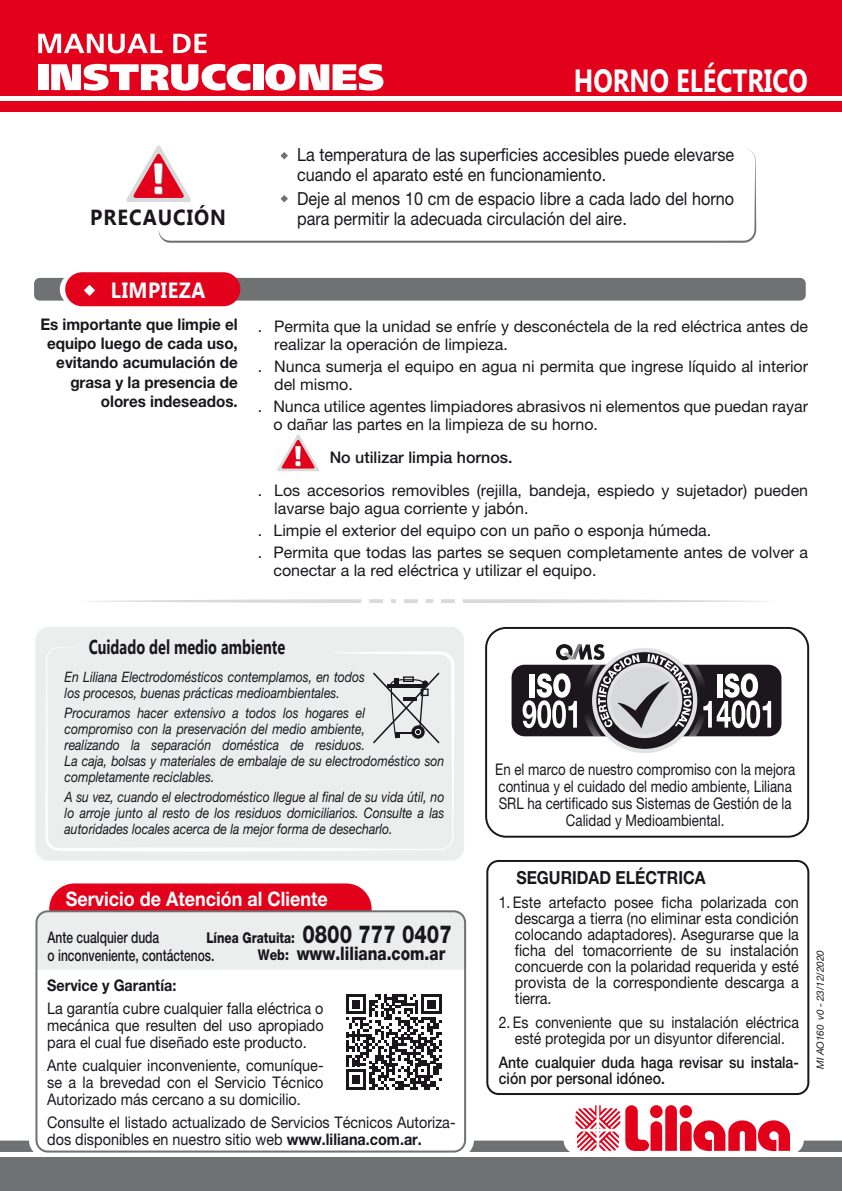
<style>
.page{position:relative;width:842px;height:1191px;background:#fff}
.page>*{position:absolute;margin:0;border:0;box-sizing:border-box;transform-origin:0 0}
.t1{font:700 32px "Gadugi";color:#fff;scale:.8 1}
.t2{font:700 22px "Gadugi";letter-spacing:.03em;color:#fff;scale:.9 1}
.t3{font:700 21.8px "Gadugi";letter-spacing:.05em;color:#1a171c;scale:.92 1}
.t4{font:700 20px "Helvetica Neue";color:#fff;scale:.9 1}
.t5{font:700 20px "Gadugi";color:#1a171c;scale:.72 1}
.t6{font:800 18.6px "Helvetica Neue";color:#1a171c;scale:.83 1}
.t7{font:18px/20px "Helvetica Neue";color:#1a171c;scale:.9 1}
.t8{font:700 18px "Helvetica Neue";color:#1a171c;scale:.88 1}
.t9{font:16px/18px "Helvetica Neue";color:#1a171c}
.t10{font:16px/17px "Helvetica Neue";color:#1a171c;text-align:justify;scale:.9 1}
.t11{font:16px/16px "Helvetica Neue";color:#1a171c;text-align:justify;scale:.88 1}
.t12{font:16px/17px "Helvetica Neue";color:#1a171c;text-align:center;scale:.83 1}
.t13{font:700 16px/19.2px "Helvetica Neue";color:#1a171c;text-align:right;scale:.95 1}
.t14{font:500 16px/16px "Helvetica Neue";color:#1a171c;scale:.88 1}
.t15{font:500 16px/18px "Helvetica Neue";color:#1a171c;scale:.75 1}
.t16{font:500 16px "Helvetica Neue";color:#1a171c}
.t17{font:700 16px "Helvetica Neue";color:#1a171c;scale:.9 1}
.t18{font:800 14.8px "Helvetica Neue";color:#1a171c;scale:.8 1}
.t19{font:italic 14.4px/16px "Helvetica Neue";color:#1a171c;scale:.85 1}
.t20{font:italic 10px "Helvetica Neue";letter-spacing:-.02em;color:#1a171c}
.s1{font-size:24.8px}
.s2{font-size:14.8px}
.s3{font-weight:700}
</style>
<div class="page">
<div style="left:0;top:0;width:842px;height:95px;background:#e2001a"></div>
<div style="left:0;top:101px;width:842px;height:10px;background:#e2001a"></div>
<div style="left:38px;top:64px;width:10px;height:26px;background:#fff"></div>
<svg style="left:51px;top:64px;width:199px;height:27px"></svg>
<div style="left:253px;top:64px;width:10px;height:26px;background:#fff"></div>
<svg style="left:265px;top:64px;width:118px;height:27px"></svg>
<svg style="left:38px;top:34px;width:125px;height:19px"></svg>
<svg style="left:173px;top:34px;width:34px;height:19px"></svg>
<svg style="left:126px;top:145px;width:35px;height:57px"></svg>
<svg style="left:158px;top:148px;width:598px;height:95px"></svg>
<svg style="left:280px;top:152px;width:8px;height:7px"></svg>
<svg style="left:280px;top:195px;width:8px;height:7px"></svg>
<svg style="left:0;top:1140px;width:34px;height:12px"></svg>
<svg style="left:469px;top:1105px;width:321px;height:47px"></svg>
<div style="left:0;top:1157px;width:842px;height:34px;background:#707172"></div>
<svg style="left:797px;top:1140px;width:45px;height:12px"></svg>
<div style="left:34px;top:278px;width:772px;height:22px;background:#707172;border-radius:6px"></div>
<div style="left:60px;top:272px;width:173px;height:34px;background:#fff;border-radius:17px"></div>
<div style="left:65px;top:272px;width:175px;height:34px;background:#e2001a;border-radius:17px"></div>
<svg style="left:84px;top:285px;width:11px;height:11px"></svg>
<svg style="left:89px;top:599px;width:679px;height:4px"></svg>
<div style="left:486px;top:860px;width:323px;height:235px;border:2px solid #1a171c;border-radius:11px"></div>
<div style="left:49px;top:883px;width:323px;height:62px;background:#e2001a;border-radius:25px"></div>
<div style="left:38px;top:913px;width:425px;height:56px;background:#eceded"></div>
<div style="left:35px;top:910px;width:431px;height:242px;border:2px solid #707172;border-radius:11px"></div>
<svg style="left:346px;top:994px;width:95px;height:95px"></svg>
<div style="left:35px;top:627px;width:429px;height:233px;background:#eceded;border-radius:13px"></div>
<svg style="left:46px;top:647px;width:408px;height:204px"></svg>
<svg style="left:371px;top:671px;width:70px;height:74px"></svg>
<div style="left:485px;top:627px;width:324px;height:210px;border:2px solid #1a171c;border-radius:20px"></div>
<svg style="left:277px;top:434px;width:42px;height:37px"></svg>
<div style="left:512px;top:664px;width:269px;height:72px;background:#1b171c;border-radius:13px"></div>
<svg style="left:523px;top:644px;width:248px;height:105px"></svg>
<h3 class="t3" style="left:90px;top:204px;width:149px">PRECAUCIÓN</h3>
<h2 class="t2" style="left:111px;top:277px;width:107px">LIMPIEZA</h2>
<h1 class="t1" style="left:574px;top:61px;width:294px">HORNO ELÉCTRICO</h1>
<p class="t7" style="left:297px;top:144px;width:487px">La temperatura de las superficies accesibles puede elevarse cuando el aparato esté en funcionamiento.</p>
<p class="t7" style="left:297px;top:188px;width:487px">Deje al menos 10 cm de espacio libre a cada lado del horno para permitir la adecuada circulación del aire.</p>
<p class="t13" style="left:40px;top:314px;width:209px">Es importante que limpie el equipo luego de cada uso, evitando acumulación de grasa y la presencia de olores indeseados.</p>
<p class="t9" style="left:274px;top:317px;width:535px;text-indent:-16px">. Permita que la unidad se enfríe y desconéctela de la red eléctrica antes de realizar la operación de limpieza.</p>
<p class="t9" style="left:274px;top:357px;width:535px;text-indent:-16px">. Nunca sumerja el equipo en agua ni permita que ingrese líquido al interior del mismo.</p>
<p class="t9" style="left:273px;top:397px;width:536px;text-indent:-16px">. Nunca utilice agentes limpiadores abrasivos ni elementos que puedan rayar o dañar las partes en la limpieza de su horno.</p>
<p class="t16" style="left:330px;top:447px;width:184px">No utilizar limpia hornos.</p>
<p class="t9" style="left:274px;top:481px;width:535px;text-indent:-16px">. Los accesorios removibles (rejilla, bandeja, espiedo y sujetador) pueden lavarse bajo agua corriente y jabón.</p>
<p class="t9" style="left:258px;top:519px;width:552px;line-height:22px">. Limpie el exterior del equipo con un paño o esponja húmeda.<br>. Permita que todas las partes se sequen completamente antes de volver a</p>
<p class="t9" style="left:273px;top:561px;width:324px">conectar a la red eléctrica y utilizar el equipo.</p>
<p class="t5" style="left:89px;top:634px;width:275px">Cuidado del medio ambiente</p>
<p class="t19" style="left:65px;top:668px;width:355px">En Liliana Electrodomésticos contemplamos, en todos los procesos, buenas prácticas medioambientales.</p>
<p class="t19" style="left:65px;top:704px;width:448px">Procuramos hacer extensivo a todos los hogares el<br>compromiso con la preservación del medio ambiente,<br>realizando la separación doméstica de residuos.<br>La caja, bolsas y materiales de embalaje de su electrodoméstico son completamente reciclables.</p>
<p class="t19" style="left:65px;top:788px;width:448px;text-align:justify">A su vez, cuando el electrodoméstico llegue al final de su vida útil, no lo arroje junto al resto de los residuos domiciliarios. Consulte a las autoridades locales acerca de la mejor forma de desecharlo.</p>
<p class="t4" style="left:66px;top:887px;width:293px">Servicio de Atención al Cliente</p>
<p class="t18" style="left:206px;top:928px;width:308px">Línea Gratuita: <span class="s1">0800 777 0407</span></p>
<p class="t6" style="left:258px;top:942px;width:227px"><span class="s2">Web:</span> www.liliana.com.ar</p>
<p class="t17" style="left:47px;top:975px;width:145px">Service y Garantía:</p>
<p class="t10" style="left:47px;top:999px;width:309px">La garantía cubre cualquier falla eléctrica o mecánica que resulten del uso apropiado para el cual fue diseñado este producto.</p>
<p class="t10" style="left:47px;top:1056px;width:309px">Ante cualquier inconveniente, comuníque&shy;se a la brevedad con el Servicio Técnico Autorizado más cercano a su domicilio.</p>
<p class="t10" style="left:47px;top:1113px;width:455px">Consulte el listado actualizado de Servicios Técnicos Autoriza&shy;dos disponibles en nuestro sitio web <span class="s3">www.liliana.com.ar.</span></p>
<p class="t15" style="left:48px;top:928px;width:224px">Ante cualquier duda<br>o inconveniente, contáctenos.</p>
<p class="t12" style="left:495px;top:760px;width:363px">En el marco de nuestro compromiso con la mejora continua y el cuidado del medio ambiente, Liliana SRL ha certificado sus Sistemas de Gestión de la Calidad y Medioambiental.</p>
<p class="t8" style="left:516px;top:866px;width:216px">SEGURIDAD ELÉCTRICA</p>
<p class="t11" style="left:515px;top:893px;width:324px;text-indent:-16px">1. Este artefacto posee ficha polarizada con descarga a tierra (no eliminar esta condición colocando adaptadores). Asegurarse que la ficha del tomacorriente de su instalación concuerde con la polaridad requerida y esté provista de la correspondiente descarga a tierra.</p>
<p class="t11" style="left:499px;top:1013px;width:343px;text-align:center">2. Es conveniente que su instalación eléctrica esté protegida por un disyuntor diferencial.</p>
<p class="t14" style="left:499px;top:1053px;width:343px">Ante cualquier duda haga revisar su instala&shy;ción por personal idóneo.</p>
<p class="t20" style="left:814px;top:1068px;width:120px;rotate:-90deg">MI AO160 v0 - 23/12/2020</p>
</div>
